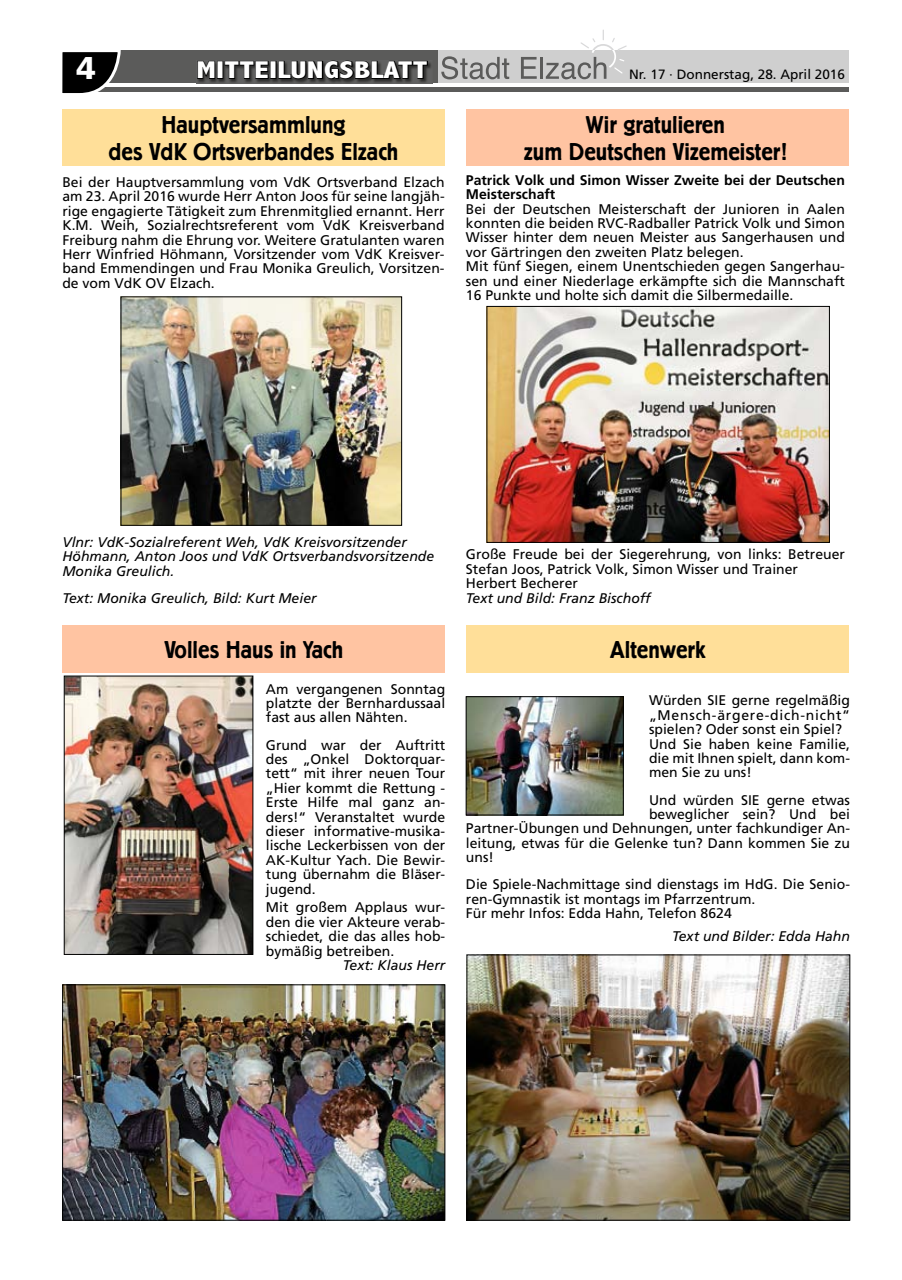
<style>
.page{position:relative;width:902px;height:1280px;background:#fff}
.page>*{position:absolute;margin:0;border:0;box-sizing:border-box;transform-origin:0 0}
.t1{font:900 31.5px "Frutiger";color:#fff}
.t2{font:800 condensed 24.45px "Abadi";letter-spacing:.01em;color:#fff;scale:1.26 1}
.t3{font:500 24px/27px "Berliner Grotesk BQ";color:#000;text-align:center}
.t4{font:13.95px/14.4px "Frutiger";color:#000;text-align:justify}
.t5{font:italic 13.95px/14.4px "Frutiger";color:#000}
.t6{font:700 13.95px/14.4px "Frutiger";color:#000}
.t7{font:13.5px "Frutiger";color:#000}
</style>
<div class="page">
<div style="left:62px;top:51px;width:786px;height:32px;background:#cfcfcf"></div>
<div style="left:74px;top:51px;width:364px;height:32px;background:#5b5b5a"></div>
<hr style="left:62px;top:87px;width:786px;height:4px;background:#5b5b5a">
<svg style="left:62px;top:50px;width:60px;height:44px"></svg>
<svg style="left:441px;top:56px;width:68px;height:23px"></svg>
<svg style="left:521px;top:57px;width:15px;height:22px"></svg>
<hr style="left:540px;top:57px;width:3px;height:22px;background:#5b5b5a">
<svg style="left:545px;top:29px;width:81px;height:50px"></svg>
<img style="left:198px;top:62px;width:233px;height:21px">
<svg style="left:197px;top:60px;width:231px;height:20px"></svg>
<div style="left:62px;top:625px;width:382px;height:47px;background:#ffc4a2"></div>
<div style="left:466px;top:625px;width:382px;height:47px;background:#ffdf99"></div>
<div style="left:466px;top:109px;width:382px;height:57px;background:#ffc4a2"></div>
<div style="left:62px;top:109px;width:382px;height:57px;background:#ffdf99"></div>
<img style="left:123px;top:299px;width:277px;height:225px">
<div style="left:121px;top:297px;width:281px;height:229px;border:1px solid #000"></div>
<img style="left:488px;top:308px;width:339px;height:233px">
<div style="left:486px;top:306px;width:343px;height:237px;border:1px solid #000"></div>
<img style="left:66px;top:678px;width:185px;height:275px">
<div style="left:64px;top:676px;width:189px;height:279px;border:1px solid #000"></div>
<img style="left:64px;top:986px;width:379px;height:232px">
<div style="left:62px;top:984px;width:383px;height:236px;border:1px solid #000"></div>
<img style="left:468px;top:698px;width:153px;height:115px">
<div style="left:466px;top:696px;width:157px;height:119px;border:1px solid #000"></div>
<img style="left:468px;top:957px;width:380px;height:261px">
<div style="left:466px;top:955px;width:384px;height:265px;border:1px solid #000"></div>
<h1 class="t1" style="left:77px;top:49px;width:21px">4</h1>
<h2 class="t2" style="left:196px;top:57px;width:185px">MITTEILUNGSBLATT</h2>
<p class="t7" style="left:629px;top:66px;width:217px">Nr. 17 · Donnerstag, 28. April 2016</p>
<h3 class="t3" style="left:109px;top:112px;width:291px">Hauptversammlung<br>des VdK Ortsverbandes Elzach</h3>
<p class="t4" style="left:62px;top:175px;width:384px">Bei der Hauptversammlung vom VdK Ortsverband Elzach am 23. April 2016 wurde Herr Anton Joos für seine langjäh&shy;rige engagierte Tätigkeit zum Ehrenmitglied ernannt. Herr K.M. Weih, Sozialrechtsreferent vom VdK Kreisverband Freiburg nahm die Ehrung vor. Weitere Gratulanten waren Herr Winfried Höhmann, Vorsitzender vom VdK Kreisver&shy;band Emmendingen und Frau Monika Greulich, Vorsitzen&shy;de vom VdK OV Elzach.</p>
<h3 class="t3" style="left:524px;top:112px;width:264px">Wir gratulieren<br>zum Deutschen Vizemeister!</h3>
<p class="t6" style="left:466px;top:173px;width:380px">Patrick Volk und Simon Wisser Zweite bei der Deutschen<br>Meisterschaft</p>
<p class="t4" style="left:466px;top:201px;width:380px;text-align:left">Bei der Deutschen Meisterschaft der Junioren in Aalen konnten die beiden RVC-Radballer Patrick Volk und Simon Wisser hinter dem neuen Meister aus Sangerhausen und vor Gärtringen den zweiten Platz belegen.<br>Mit fünf Siegen, einem Unentschieden gegen Sangerhau&shy;sen und einer Niederlage erkämpfte sich die Mannschaft 16 Punkte und holte sich damit die Silbermedaille.</p>
<p class="t5" style="left:62px;top:535px;width:373px">Vlnr: VdK-Sozialreferent Weh, VdK Kreisvorsitzender<br>Höhmann, Anton Joos und VdK Ortsverbandsvorsitzende<br>Monika Greulich.</p>
<p class="t5" style="left:62px;top:591px;width:256px">Text: Monika Greulich, Bild: Kurt Meier</p>
<h3 class="t3" style="left:164px;top:637px;width:180px">Volles Haus in Yach</h3>
<p class="t4" style="left:266px;top:681px;width:181px">Am vergangenen Sonntag platzte der Bernhardussaal fast aus allen Nähten.</p>
<p class="t4" style="left:266px;top:737px;width:181px">Grund war der Auftritt des „Onkel Doktorquar&shy;tett“ mit ihrer neuen Tour „Hier kommt die Rettung - Erste Hilfe mal ganz an&shy;ders!“ Veranstaltet wurde dieser informative-musika&shy;lische Leckerbissen von der AK-Kultur Yach. Die Bewir&shy;tung übernahm die Bläser&shy;jugend.</p>
<p class="t4" style="left:266px;top:900px;width:181px">Mit großem Applaus wur&shy;den die vier Akteure verab&shy;schiedet, die das alles hob&shy;bymäßig betreiben.</p>
<p class="t5" style="left:343px;top:958px;width:104px">Text: Klaus Herr</p>
<p class="t4" style="left:466px;top:547px;width:380px;text-align:left">Große Freude bei der Siegerehrung, von links: Betreuer<br>Stefan Joos, Patrick Volk, Simon Wisser und Trainer<br>Herbert Becherer</p>
<p class="t5" style="left:466px;top:590px;width:186px">Text und Bild: Franz Bischoff</p>
<h3 class="t3" style="left:610px;top:637px;width:97px">Altenwerk</h3>
<p class="t4" style="left:649px;top:693px;width:202px;text-align:left">Würden SIE gerne regelmäßig „Mensch-ärgere-dich-nicht“ spielen? Oder sonst ein Spiel?<br>Und Sie haben keine Familie, die mit Ihnen spielt, dann kom&shy;men Sie zu uns!</p>
<p class="t4" style="left:649px;top:792px;width:202px">Und würden SIE gerne etwas</p>
<p class="t4" style="left:649px;top:807px;width:202px">beweglicher sein? Und bei</p>
<p class="t4" style="left:466px;top:821px;width:385px">Partner-Übungen und Dehnungen, unter fachkundiger An-</p>
<p class="t4" style="left:466px;top:836px;width:385px">leitung, etwas für die Gelenke tun? Dann kommen Sie zu</p>
<p class="t4" style="left:466px;top:850px;width:29px">uns!</p>
<p class="t4" style="left:466px;top:877px;width:385px;text-align:left">Die Spiele-Nachmittage sind dienstags im HdG. Die Senio&shy;ren-Gymnastik ist montags im Pfarrzentrum.<br>Für mehr Infos: Edda Hahn, Telefon 8624</p>
<p class="t5" style="left:672px;top:929px;width:179px">Text und Bilder: Edda Hahn</p>
</div>
